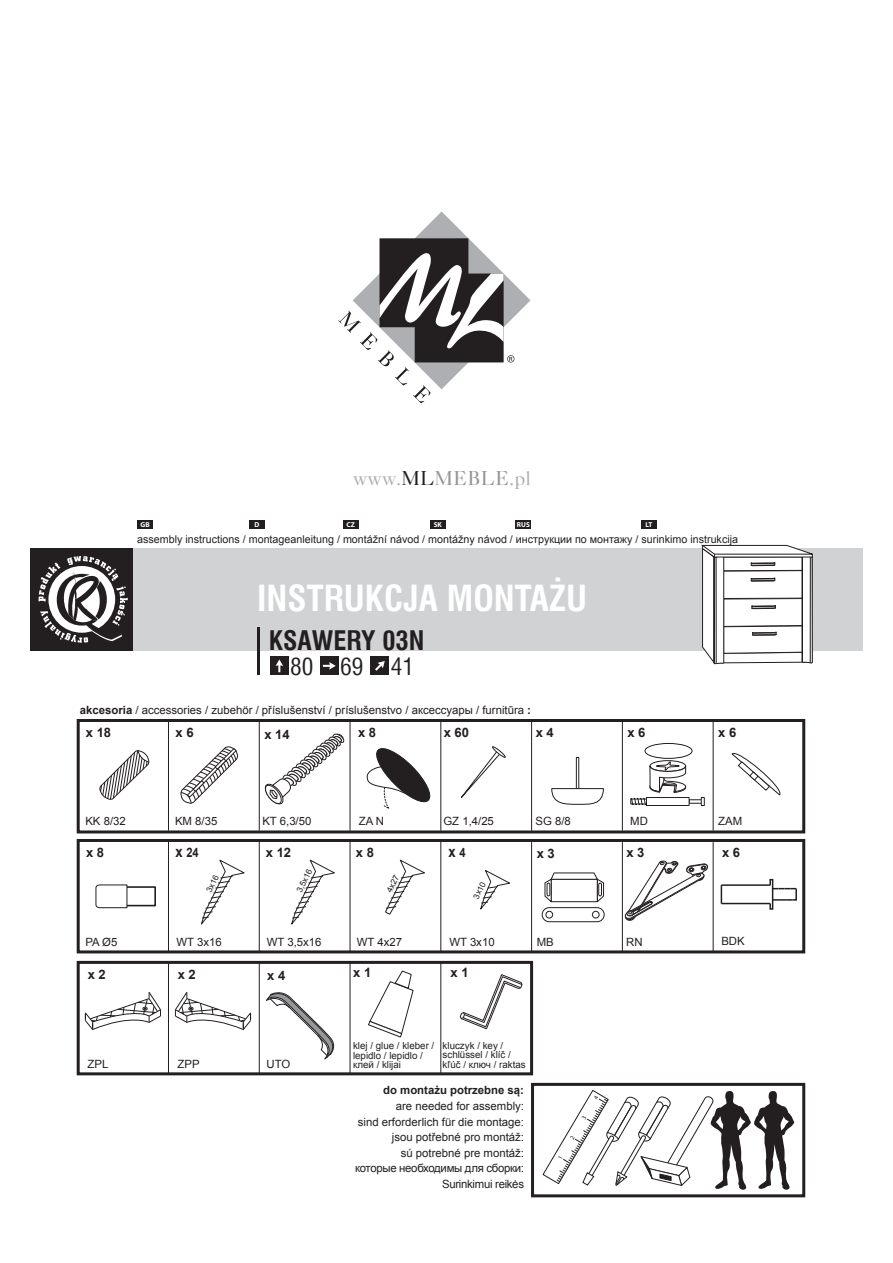
<style>
.page{position:relative;width:893px;height:1263px;background:#fff}
.page>*{position:absolute;margin:0;border:0;box-sizing:border-box;transform-origin:0 0}
.t1{font:700 35.1px "Swis 721 Cn EU";color:#fff}
.t2{font:700 26.4px "Swis 721 Cn EU";color:#231f20}
.t3{font:23.4px "Swis 721 Cn EU";color:#231f20}
.t4{font:19.8px "Casablanca";color:#aeafb3}
.t5{font:700 15.3px "Arial";color:#231f20;scale:.85 1}
.t6{font:700 13.05px "Arial";color:#231f20}
.t7{font:700 13.05px "Arial";color:#231f20;scale:.85 1}
.t8{font:11.4px/15.6px "Arial";color:#231f20;text-align:right}
.t9{font:700 11.4px "Arial";color:#231f20}
.t10{font:10.8px "Arial";color:#231f20}
.t11{font:9.75px/9.8px "Arial";color:#231f20}
.t12{font:8.4px "Arial";color:#231f20}
.t13{font:700 7.2px "Myriad Pro";color:#fff}
.s1{color:#231f20}
.s2{color:#939598}
.s3{font-weight:700}
.s4{font-size:15.3px}
.s5{font-size:13.05px}
</style>
<div class="page">
<div style="left:77px;top:839px;width:728px;height:114px;border:3px solid #231f20"></div>
<div style="left:77px;top:719px;width:728px;height:114px;border:3px solid #231f20"></div>
<hr style="left:168px;top:840px;width:1px;height:111px;background:#231f20">
<hr style="left:259px;top:840px;width:1px;height:111px;background:#231f20">
<hr style="left:350px;top:840px;width:1px;height:111px;background:#231f20">
<hr style="left:440px;top:840px;width:1px;height:111px;background:#231f20">
<hr style="left:168px;top:720px;width:1px;height:111px;background:#231f20">
<hr style="left:259px;top:720px;width:1px;height:111px;background:#231f20">
<hr style="left:350px;top:720px;width:1px;height:111px;background:#231f20">
<hr style="left:440px;top:720px;width:1px;height:111px;background:#231f20">
<hr style="left:531px;top:720px;width:1px;height:111px;background:#231f20">
<hr style="left:622px;top:720px;width:1px;height:111px;background:#231f20">
<hr style="left:713px;top:720px;width:1px;height:111px;background:#231f20">
<hr style="left:531px;top:842px;width:1px;height:111px;background:#231f20">
<hr style="left:622px;top:842px;width:1px;height:111px;background:#231f20">
<hr style="left:713px;top:842px;width:1px;height:111px;background:#231f20">
<div style="left:77px;top:961px;width:456px;height:114px;border:3px solid #231f20"></div>
<hr style="left:168px;top:962px;width:1px;height:111px;background:#231f20">
<hr style="left:259px;top:962px;width:1px;height:111px;background:#231f20">
<hr style="left:350px;top:962px;width:1px;height:111px;background:#231f20">
<hr style="left:440px;top:962px;width:1px;height:111px;background:#231f20">
<hr style="left:531px;top:964px;width:1px;height:110px;background:#231f20">
<div style="left:31px;top:548px;width:831px;height:102px;background:#d1d2d4"></div>
<div style="left:31px;top:548px;width:102px;height:102px;background:#231f20"></div>
<svg style="left:39px;top:556px;width:89px;height:87px"></svg>
<svg style="left:338px;top:211px;width:192px;height:192px"></svg>
<div style="left:270px;top:657px;width:18px;height:18px;background:#231f20"></div>
<svg style="left:276px;top:659px;width:7px;height:13px"></svg>
<div style="left:320px;top:657px;width:18px;height:18px;background:#231f20"></div>
<div style="left:371px;top:657px;width:18px;height:18px;background:#231f20"></div>
<hr style="left:257px;top:627px;width:3px;height:48px;background:#231f20">
<svg style="left:323px;top:662px;width:13px;height:8px"></svg>
<svg style="left:375px;top:661px;width:10px;height:10px"></svg>
<svg style="left:700px;top:545px;width:117px;height:119px"></svg>
<svg style="left:99px;top:750px;width:51px;height:50px"></svg>
<svg style="left:461px;top:746px;width:45px;height:52px"></svg>
<div style="left:576px;top:757px;width:3px;height:32px;border:1px solid #231f20"></div>
<svg style="left:551px;top:788px;width:53px;height:17px"></svg>
<svg style="left:201px;top:859px;width:44px;height:66px"></svg>
<svg style="left:264px;top:733px;width:80px;height:72px"></svg>
<svg style="left:731px;top:753px;width:50px;height:43px"></svg>
<div style="left:645px;top:743px;width:47px;height:16px;border:1px solid #231f20;border-radius:50%"></div>
<svg style="left:630px;top:754px;width:75px;height:52px"></svg>
<svg style="left:542px;top:872px;width:62px;height:50px"></svg>
<div style="left:592px;top:911px;width:7px;height:7px;border:1px solid #231f20;border-radius:50%"></div>
<div style="left:546px;top:911px;width:7px;height:7px;border:1px solid #231f20;border-radius:50%"></div>
<div style="left:542px;top:907px;width:63px;height:15px;border:1px solid #231f20;border-radius:7px"></div>
<svg style="left:266px;top:992px;width:69px;height:67px"></svg>
<svg style="left:181px;top:746px;width:57px;height:58px"></svg>
<svg style="left:367px;top:748px;width:64px;height:61px"></svg>
<div style="left:96px;top:886px;width:60px;height:20px;border:2px solid #231f20"></div>
<svg style="left:95px;top:884px;width:33px;height:24px"></svg>
<svg style="left:625px;top:861px;width:83px;height:60px"></svg>
<svg style="left:85px;top:992px;width:76px;height:38px"></svg>
<svg style="left:175px;top:992px;width:76px;height:38px"></svg>
<svg style="left:385px;top:859px;width:40px;height:56px"></svg>
<svg style="left:480px;top:870px;width:30px;height:40px"></svg>
<svg style="left:291px;top:859px;width:44px;height:66px"></svg>
<svg style="left:721px;top:878px;width:76px;height:32px"></svg>
<div style="left:137px;top:520px;width:16px;height:8px;background:#231f20"></div>
<div style="left:249px;top:520px;width:16px;height:8px;background:#231f20"></div>
<div style="left:343px;top:520px;width:16px;height:8px;background:#231f20"></div>
<div style="left:430px;top:520px;width:16px;height:8px;background:#231f20"></div>
<div style="left:516px;top:520px;width:15px;height:8px;background:#231f20"></div>
<div style="left:641px;top:520px;width:16px;height:8px;background:#231f20"></div>
<div style="left:531px;top:1083px;width:274px;height:114px;border:3px solid #231f20"></div>
<svg style="left:459px;top:974px;width:64px;height:55px"></svg>
<svg style="left:368px;top:970px;width:46px;height:68px"></svg>
<svg style="left:542px;top:1090px;width:252px;height:100px"></svg>
<h3 class="t4" style="left:353px;top:466px;width:179px">www.<span class="s1">ML</span><span class="s2">MEBLE</span>.pl</h3>
<p class="t13" style="left:140px;top:520px;width:11px">GB</p>
<p class="t13" style="left:254px;top:520px;width:6px">D</p>
<p class="t13" style="left:347px;top:520px;width:10px">CZ</p>
<p class="t13" style="left:434px;top:520px;width:10px">SK</p>
<p class="t13" style="left:517px;top:520px;width:14px">RUS</p>
<p class="t13" style="left:646px;top:520px;width:8px">LT</p>
<p class="t10" style="left:137px;top:531px;width:602px">assembly instructions / montageanleitung / montážní návod / montážny návod / инструкции по монтажу / surinkimo instrukcija</p>
<h1 class="t1" style="left:257px;top:577px;width:331px">INSTRUKCJA MONTAŻU</h1>
<h2 class="t2" style="left:269px;top:625px;width:157px">KSAWERY 03N</h2>
<h3 class="t3" style="left:290px;top:651px;width:125px">80 69 41</h3>
<p class="t8" style="left:80px;top:702px;width:453px"><span class="s3">akcesoria</span> / accessories / zubehör / příslušenství / príslušenstvo / aксессуары / furnitūra <span class="s3">:</span></p>
<p class="t6" style="left:86px;top:723px;width:27px">x 18</p>
<p class="t6" style="left:176px;top:723px;width:20px">x 6</p>
<p class="t6" style="left:264px;top:725px;width:27px">x 14</p>
<p class="t6" style="left:358px;top:723px;width:20px">x 8</p>
<p class="t6" style="left:444px;top:723px;width:27px">x 60</p>
<p class="t6" style="left:536px;top:723px;width:20px">x 4</p>
<p class="t8" style="left:85px;top:813px;width:42px">KK 8/32</p>
<p class="t8" style="left:175px;top:813px;width:44px">KM 8/35</p>
<p class="t8" style="left:262px;top:813px;width:51px">KT 6,3/50</p>
<p class="t8" style="left:359px;top:813px;width:27px">ZA N</p>
<p class="t8" style="left:443px;top:813px;width:52px">GZ 1,4/25</p>
<p class="t8" style="left:535px;top:813px;width:37px">SG 8/8</p>
<p class="t6" style="left:86px;top:844px;width:20px">x 8</p>
<p class="t7" style="left:176px;top:843px;width:29px"><span class="s4">x</span> 24</p>
<p class="t6" style="left:266px;top:844px;width:27px">x 12</p>
<p class="t6" style="left:356px;top:844px;width:20px">x 8</p>
<h3 class="t5" style="left:448px;top:840px;width:22px">x <span class="s5">4</span></h3>
<p class="t6" style="left:537px;top:844px;width:20px">x 3</p>
<p class="t12" style="left:203px;top:889px;width:20px;rotate:-64deg">3x16</p>
<p class="t12" style="left:294px;top:889px;width:27px;rotate:-64deg">3,5x16</p>
<p class="t12" style="left:384px;top:889px;width:20px;rotate:-64deg">4x27</p>
<p class="t12" style="left:470px;top:896px;width:20px;rotate:-64deg">3x10</p>
<p class="t8" style="left:85px;top:934px;width:34px">PA Ø5</p>
<p class="t8" style="left:176px;top:934px;width:47px">WT 3x16</p>
<p class="t8" style="left:267px;top:934px;width:56px">WT 3,5x16</p>
<p class="t8" style="left:357px;top:934px;width:47px">WT 4x27</p>
<p class="t8" style="left:449px;top:934px;width:47px">WT 3x10</p>
<p class="t8" style="left:537px;top:934px;width:19px">MB</p>
<p class="t6" style="left:88px;top:965px;width:20px">x 2</p>
<p class="t6" style="left:178px;top:965px;width:20px">x 2</p>
<p class="t6" style="left:267px;top:966px;width:20px">x 4</p>
<p class="t6" style="left:353px;top:963px;width:20px">x 1</p>
<p class="t6" style="left:451px;top:963px;width:20px">x 1</p>
<p class="t8" style="left:87px;top:1056px;width:22px">ZPL</p>
<p class="t8" style="left:178px;top:1056px;width:24px">ZPP</p>
<p class="t8" style="left:267px;top:1056px;width:25px">UTO</p>
<p class="t11" style="left:353px;top:1040px;width:83px">klej / glue / kleber / lepidlo / lepidlo / клей / klijai</p>
<p class="t11" style="left:443px;top:1040px;width:85px">kluczyk / key / schlüssel / klíč / kľúč / ключ / raktas</p>
<p class="t9" style="left:383px;top:1082px;width:142px">do montażu potrzebne są:</p>
<p class="t8" style="left:355px;top:1098px;width:171px">are needed for assembly:<br>sind erforderlich für die montage: jsou potřebné pro montáž:<br>sú potrebné pre montáž:<br>которые необходимы для сборки:<br>Surinkimui reikės</p>
<p class="t6" style="left:627px;top:723px;width:20px">x 6</p>
<p class="t8" style="left:630px;top:813px;width:19px">MD</p>
<p class="t6" style="left:626px;top:844px;width:20px">x 3</p>
<p class="t8" style="left:626px;top:934px;width:18px">RN</p>
<p class="t6" style="left:718px;top:723px;width:20px">x 6</p>
<p class="t8" style="left:718px;top:813px;width:26px">ZAM</p>
<p class="t6" style="left:722px;top:843px;width:20px">x 6</p>
<p class="t8" style="left:721px;top:933px;width:25px">BDK</p>
</div>
